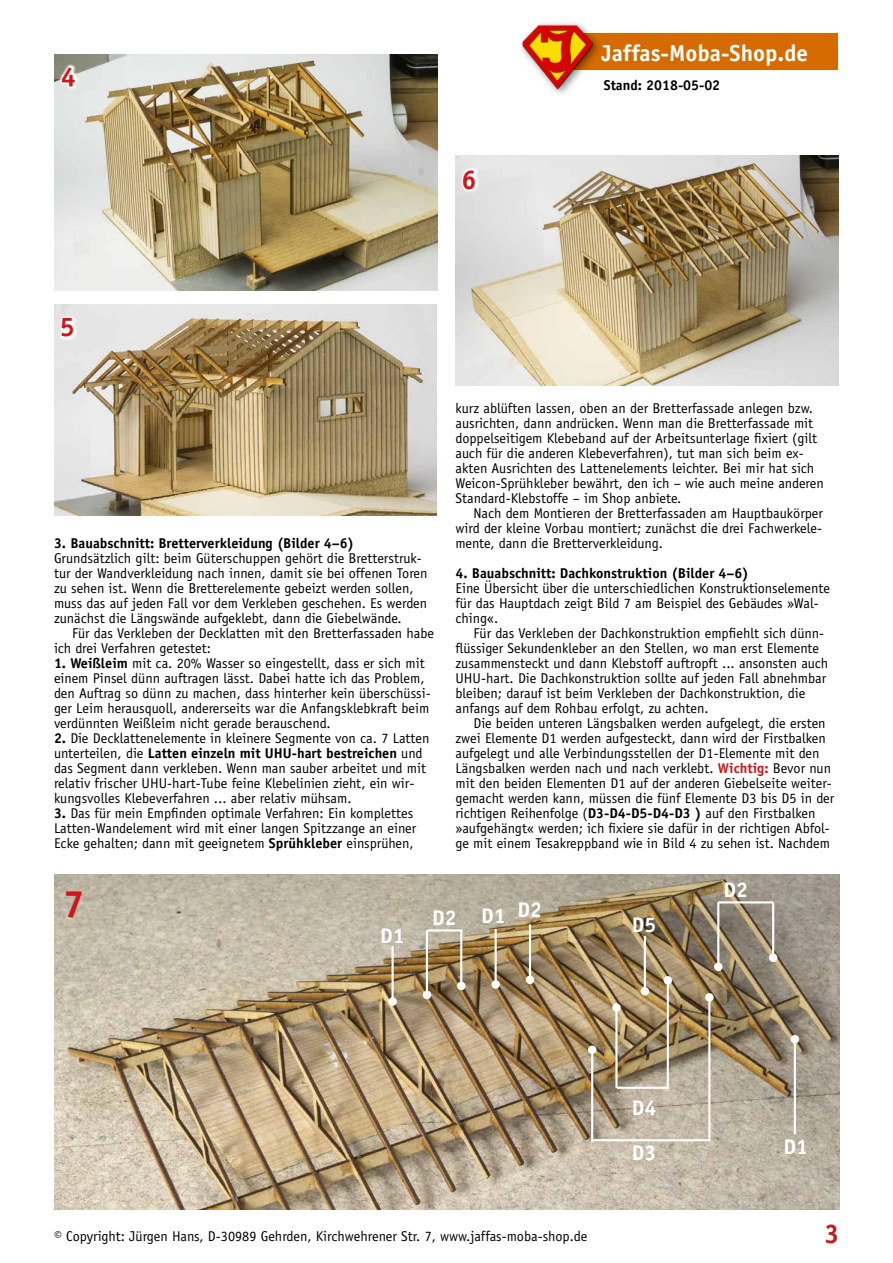
<style>
.page{position:relative;width:893px;height:1263px;background:#fff}
.page>*{position:absolute;margin:0;border:0;box-sizing:border-box;transform-origin:0 0}
.t1{font:700 38.25px "Officina Sans";color:#cd171a}
.t2{font:700 27px "Officina Sans";color:#cd171a}
.t3{font:700 23.1px "Officina Sans";color:#fff}
.t4{font:700 21.3px "Officina Sans";color:#fff}
.t5{font:14.25px/15px "Officina Sans";color:#000}
.t6{font:700 14.25px "Officina Sans";color:#000}
.s1{font-weight:700}
.s2{font-weight:700;color:#cd171a}
</style>
<div class="page">
<img style="left:54px;top:304px;width:383px;height:211px">
<img style="left:455px;top:155px;width:384px;height:230px">
<img style="left:54px;top:874px;width:785px;height:335px">
<img style="left:54px;top:54px;width:383px;height:236px">
<div style="left:552px;top:33px;width:286px;height:36px;background:#d56b00"></div>
<div style="left:518px;top:20px;width:85px;height:78px;background:#000;opacity:.5"></div>
<img style="left:520px;top:24px;width:74px;height:65px">
<svg style="left:59px;top:315px;width:19px;height:27px"></svg>
<svg style="left:59px;top:64px;width:21px;height:26px"></svg>
<svg style="left:460px;top:167px;width:19px;height:27px"></svg>
<hr style="left:391px;top:946px;width:3px;height:55px;background:#fff">
<div style="left:388px;top:997px;width:9px;height:9px;background:#fff;border-radius:50%"></div>
<hr style="left:426px;top:930px;width:2px;height:65px;background:#fff">
<div style="left:423px;top:991px;width:8px;height:8px;background:#fff;border-radius:50%"></div>
<hr style="left:717px;top:902px;width:2px;height:65px;background:#fff">
<div style="left:714px;top:962px;width:9px;height:9px;background:#fff;border-radius:50%"></div>
<hr style="left:460px;top:930px;width:2px;height:56px;background:#fff">
<div style="left:457px;top:982px;width:9px;height:8px;background:#fff;border-radius:50%"></div>
<hr style="left:772px;top:902px;width:2px;height:56px;background:#fff">
<div style="left:769px;top:953px;width:8px;height:9px;background:#fff;border-radius:50%"></div>
<hr style="left:495px;top:929px;width:2px;height:55px;background:#fff">
<div style="left:491px;top:980px;width:9px;height:9px;background:#fff;border-radius:50%"></div>
<hr style="left:529px;top:924px;width:2px;height:56px;background:#fff">
<div style="left:526px;top:975px;width:8px;height:9px;background:#fff;border-radius:50%"></div>
<hr style="left:644px;top:936px;width:2px;height:55px;background:#fff">
<div style="left:641px;top:987px;width:8px;height:8px;background:#fff;border-radius:50%"></div>
<hr style="left:591px;top:1050px;width:2px;height:92px;background:#fff">
<div style="left:588px;top:1045px;width:8px;height:9px;background:#fff;border-radius:50%"></div>
<hr style="left:615px;top:1008px;width:2px;height:80px;background:#fff">
<div style="left:612px;top:1003px;width:9px;height:9px;background:#fff;border-radius:50%"></div>
<hr style="left:667px;top:980px;width:2px;height:109px;background:#fff">
<div style="left:664px;top:976px;width:8px;height:8px;background:#fff;border-radius:50%"></div>
<hr style="left:708px;top:997px;width:2px;height:144px;background:#fff">
<div style="left:705px;top:993px;width:9px;height:9px;background:#fff;border-radius:50%"></div>
<hr style="left:794px;top:1039px;width:2px;height:95px;background:#fff">
<div style="left:791px;top:1035px;width:8px;height:8px;background:#fff;border-radius:50%"></div>
<hr style="left:427px;top:929px;width:35px;height:2px;background:#fff">
<hr style="left:718px;top:901px;width:55px;height:2px;background:#fff">
<hr style="left:592px;top:1139px;width:117px;height:2px;background:#fff">
<hr style="left:617px;top:1087px;width:51px;height:2px;background:#fff">
<h2 class="t2" style="left:61px;top:60px;width:17px">4</h2>
<h2 class="t2" style="left:461px;top:163px;width:17px">6</h2>
<h3 class="t3" style="left:601px;top:39px;width:208px">Jaffas-Moba-Shop.de</h3>
<p class="t6" style="left:604px;top:76px;width:118px">Stand: 2018-05-02</p>
<h2 class="t2" style="left:60px;top:310px;width:17px">5</h2>
<p class="t6" style="left:54px;top:534px;width:302px">3. Bauabschnitt: Bretterverkleidung (Bilder 4–6)</p>
<p class="t5" style="left:54px;top:551px;width:375px">Grundsätzlich gilt: beim Güterschuppen gehört die Bretterstruk&shy;tur der Wandverkleidung nach innen, damit sie bei offenen Toren zu sehen ist. Wenn die Bretterelemente gebeizt werden sollen, muss das auf jeden Fall vor dem Verkleben geschehen. Es werden zunächst die Längswände aufgeklebt, dann die Giebelwände.</p>
<p class="t5" style="left:54px;top:626px;width:382px;text-indent:18px">Für das Verkleben der Decklatten mit den Bretterfassaden habe ich drei Verfahren getestet:</p>
<p class="t5" style="left:54px;top:656px;width:378px"><span class="s1">1. Weißleim</span> mit ca. 20% Wasser so eingestellt, dass er sich mit einem Pinsel dünn auftragen lässt. Dabei hatte ich das Problem, den Auftrag so dünn zu machen, dass hinterher kein überschüssi&shy;ger Leim herausquoll, andererseits war die Anfangsklebkraft beim verdünnten Weißleim nicht gerade berauschend.</p>
<p class="t5" style="left:54px;top:731px;width:377px"><span class="s1">2.</span> Die Decklattenelemente in kleinere Segmente von ca. 7 Latten unterteilen, die <span class="s1">Latten einzeln mit UHU-hart bestreichen</span> und das Segment dann verkleben. Wenn man sauber arbeitet und mit relativ frischer UHU-hart-Tube feine Klebelinien zieht, ein wir&shy;kungsvolles Klebeverfahren ... aber relativ mühsam.</p>
<p class="t5" style="left:54px;top:806px;width:364px"><span class="s1">3.</span> Das für mein Empfinden optimale Verfahren: Ein komplettes<br>Latten-Wandelement wird mit einer langen Spitzzange an einer<br>Ecke gehalten; dann mit geeignetem <span class="s1">Sprühkleber</span> einsprühen,</p>
<p class="t5" style="left:455px;top:400px;width:370px">kurz ablüften lassen, oben an der Bretterfassade anlegen bzw. ausrichten, dann andrücken. Wenn man die Bretterfassade mit doppelseitigem Klebeband auf der Arbeitsunterlage fixiert (gilt auch für die anderen Klebeverfahren), tut man sich beim ex&shy;akten Ausrichten des Lattenelements leichter. Bei mir hat sich Weicon-Sprühkleber bewährt, den ich – wie auch meine anderen Standard-Klebstoffe – im Shop anbiete.</p>
<p class="t5" style="left:455px;top:505px;width:369px;text-align:justify;text-indent:18px">Nach dem Montieren der Bretterfassaden am Hauptbaukörper wird der kleine Vorbau montiert; zunächst die drei Fachwerkele&shy;mente, dann die Bretterverkleidung.</p>
<p class="t6" style="left:455px;top:564px;width:295px">4. Bauabschnitt: Dachkonstruktion (Bilder 4–6)</p>
<p class="t5" style="left:455px;top:580px;width:376px">Eine Übersicht über die unterschiedlichen Konstruktionselemente für das Hauptdach zeigt Bild 7 am Beispiel des Gebäudes »Wal&shy;ching«.</p>
<p class="t5" style="left:455px;top:625px;width:374px;text-indent:18px">Für das Verkleben der Dachkonstruktion empfiehlt sich dünn&shy;flüssiger Sekundenkleber an den Stellen, wo man erst Elemente zusammensteckt und dann Klebstoff auftropft ... ansonsten auch UHU-hart. Die Dachkonstruktion sollte auf jeden Fall abnehmbar bleiben; darauf ist beim Verkleben der Dachkonstruktion, die anfangs auf dem Rohbau erfolgt, zu achten.</p>
<p class="t5" style="left:455px;top:715px;width:380px;text-indent:18px">Die beiden unteren Längsbalken werden aufgelegt, die ersten zwei Elemente D1 werden aufgesteckt, dann wird der Firstbalken aufgelegt und alle Verbindungsstellen der D1-Elemente mit den Längsbalken werden nach und nach verklebt. <span class="s2">Wichtig:</span> Bevor nun mit den beiden Elementen D1 auf der anderen Giebelseite weiter&shy;gemacht werden kann, müssen die fünf Elemente D3 bis D5 in der richtigen Reihenfolge (<span class="s1">D3-D4-D5-D4-D3 )</span> auf den Firstbalken »aufgehängt« werden; ich fixiere sie dafür in der richtigen Abfol&shy;ge mit einem Tesakreppband wie in Bild 4 zu sehen ist. Nachdem</p>
<h1 class="t1" style="left:63px;top:880px;width:23px">7</h1>
<h3 class="t4" style="left:380px;top:922px;width:26px">D1</h3>
<h3 class="t4" style="left:432px;top:904px;width:75px">D2 D1</h3>
<h3 class="t4" style="left:517px;top:896px;width:26px">D2</h3>
<h3 class="t4" style="left:632px;top:912px;width:26px">D5</h3>
<h3 class="t4" style="left:632px;top:1094px;width:26px">D4</h3>
<h3 class="t4" style="left:632px;top:1139px;width:26px">D3</h3>
<h3 class="t4" style="left:724px;top:876px;width:26px">D2</h3>
<h3 class="t4" style="left:783px;top:1133px;width:26px">D1</h3>
<p class="t5" style="left:54px;top:1228px;width:535px">© Copyright: Jürgen Hans, D-30989 Gehrden, Kirchwehrener Str. 7, www.jaffas-moba-shop.de</p>
<h2 class="t2" style="left:824px;top:1217px;width:17px">3</h2>
</div>
